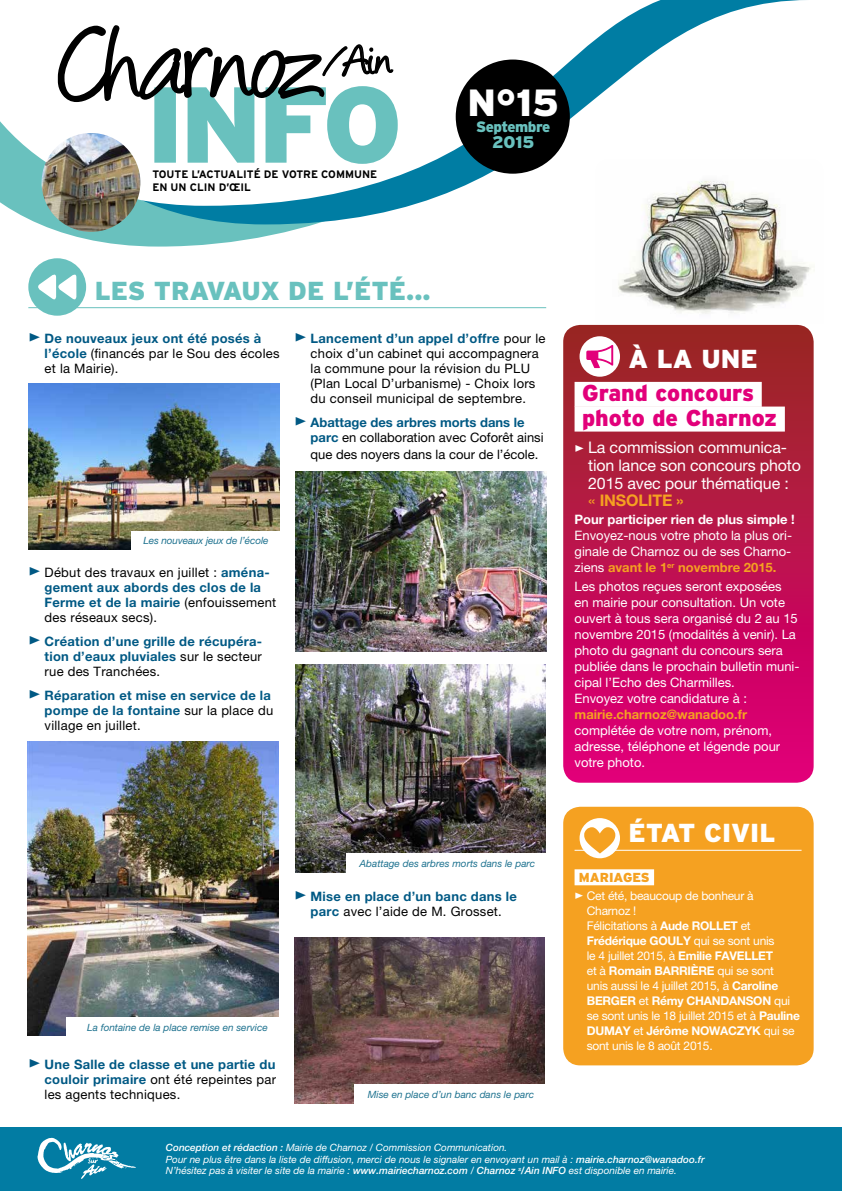
<style>
.page{position:relative;width:842px;height:1191px;background:#fff}
.page>*{position:absolute;margin:0;border:0;box-sizing:border-box;transform-origin:0 0}
.t1{font:119.2px "Angelina";letter-spacing:-.02em;color:#000}
.t2{font:48px "Angelina";color:#000}
.t3{font:900 37.8px "Interstate";color:#fff}
.t4{font:900 26px "Interstate";letter-spacing:-.015em;color:#69c1be}
.t5{font:900 26px "Interstate";color:#fff}
.t6{font:900 23px/24.7px "Interstate";color:#e2007a}
.t7{font:900 16.8px "Interstate";color:#69c1be}
.t8{font:16px/17.7px "Helvetica Neue LT Pro";letter-spacing:-.01em;color:#fff}
.t9{font:900 15px "Interstate";letter-spacing:-.03em;color:#69c1be}
.t10{font:13px/16px "Helvetica Neue LT Pro";color:#fff}
.t11{font:13px/15px "Helvetica Neue LT Pro";letter-spacing:.02em;color:#000}
.t12{font:700 13px/15px "Helvetica Neue LT Pro";letter-spacing:.02em;color:#005984;text-align:justify}
.t13{font:700 13px/15px "Helvetica Neue LT Pro";color:#005984}
.t14{font:13px "Helvetica Neue LT Pro";color:#000}
.t15{font:700 13px "Helvetica Neue LT Pro";color:#fff}
.t16{font:700 13px "Helvetica Neue LT Pro";color:#f5a121}
.t17{font:900 13px "Interstate";color:#f5a121}
.t18{font:12px/15px "Helvetica Neue LT Pro";letter-spacing:-.02em;color:#fff}
.t19{font:700 10.9px/13px "Interstate";color:#000}
.t20{font:italic 10px/11.5px "Helvetica Neue LT Pro";color:#fff}
.t21{font:italic 10px "Helvetica Neue LT Pro";color:#1e728f}
.s1{font-family:"The Mix Bold Caps";font-size:20px;color:#005984}
.s2{font-weight:700;color:#005984}
.s3{font-family:"The Mix Bold Caps";font-weight:400;font-size:20px}
.s4{font-weight:400;color:#000}
.s5{font-family:"The Mix Bold Caps"}
.s6{color:#f5a121}
.s7{font-weight:700;color:#f5a121}
.s8{font-family:"The Mix Bold Caps";font-size:15px}
.s9{font-weight:700}
.s10{font-weight:500}
</style>
<div class="page">
<hr style="left:28px;top:307px;width:518px;height:1px;background:#69c1be">
<div style="left:28px;top:258px;width:58px;height:58px;background:#69c1be;border-radius:50%"></div>
<svg style="left:38px;top:274px;width:38px;height:26px"></svg>
<div style="left:0;top:1127px;width:842px;height:64px;background:#027ca3"></div>
<svg style="left:6px;top:206px;width:309px;height:40px;fill:#69c1be"></svg>
<svg style="left:13px;top:206px;width:396px;height:18px"></svg>
<svg style="left:0;top:0;width:805px;height:206px"></svg>
<svg style="left:57px;top:24px;width:341px;height:188px"></svg>
<img style="left:42px;top:133px;width:98px;height:99px;border-radius:49px">
<svg style="left:37px;top:1137px;width:99px;height:42px"></svg>
<div style="left:456px;top:60px;width:114px;height:114px;background:#000;border-radius:50%"></div>
<svg style="left:563px;top:325px;width:251px;height:457px;background:#bf1152"></svg>
<div style="left:574px;top:382px;width:188px;height:25px;background:#fff"></div>
<div style="left:574px;top:406px;width:211px;height:25px;background:#fff"></div>
<div style="left:579px;top:336px;width:41px;height:41px;background:#fff;border-radius:50%"></div>
<svg style="left:586px;top:345px;width:27px;height:23px"></svg>
<img style="left:596px;top:159px;width:215px;height:155px">
<img style="left:296px;top:471px;width:250px;height:181px">
<img style="left:294px;top:938px;width:251px;height:165px">
<div style="left:354px;top:1084px;width:191px;height:20px;background:#fff"></div>
<div style="left:563px;top:806px;width:251px;height:259px;background:#f5a121;border-radius:17px"></div>
<hr style="left:574px;top:849px;width:227px;height:1px;background:#fff">
<div style="left:574px;top:869px;width:80px;height:16px;background:#fff"></div>
<div style="left:579px;top:818px;width:41px;height:40px;background:#fff;border-radius:50%"></div>
<svg style="left:584px;top:827px;width:31px;height:26px"></svg>
<img style="left:28px;top:742px;width:250px;height:293px">
<div style="left:66px;top:1017px;width:213px;height:20px;background:#fff"></div>
<img style="left:295px;top:664px;width:251px;height:208px">
<div style="left:346px;top:853px;width:200px;height:20px;background:#fff"></div>
<img style="left:29px;top:384px;width:250px;height:165px">
<div style="left:132px;top:531px;width:148px;height:20px;background:#fff"></div>
<h1 class="t1" style="left:62px;top:14px;width:266px">Charnoz</h1>
<h2 class="t2" style="left:325px;top:40px;width:69px">/Ain</h2>
<p class="t19" style="left:152px;top:167px;width:226px">TOUTE L’ACTUALITÉ DE VOTRE COMMUNE<br>EN UN CLIN D’ŒIL</p>
<h3 class="t3" style="left:468px;top:81px;width:93px">N°15</h3>
<p class="t9" style="left:476px;top:118px;width:76px">Septembre</p>
<p class="t7" style="left:492px;top:132px;width:44px">2015</p>
<h3 class="t4" style="left:95px;top:276px;width:337px">LES TRAVAUX DE L’ÉTÉ...</h3>
<p class="t11" style="left:45px;top:330px;width:236px;text-indent:-16px"><span class="s1">&gt;</span> <span class="s2">De nouveaux jeux ont été posés à l’école</span> (financés par le Sou des écoles et la Mairie).</p>
<p class="t11" style="left:311px;top:330px;width:236px;text-indent:-16px"><span class="s1">&gt;</span> <span class="s2">Lancement d’un appel d’offre</span> pour le choix d’un cabinet qui accompagnera la commune pour la révision du PLU (Plan Local D’urbanisme) - Choix lors du conseil municipal de septembre.</p>
<p class="t13" style="left:311px;top:414px;width:235px;text-indent:-16px"><span class="s3">&gt;</span> Abattage des arbres morts dans le parc <span class="s4">en collaboration avec Coforêt ainsi</span></p>
<p class="t14" style="left:311px;top:446px;width:229px">que des noyers dans la cour de l’école.</p>
<p class="t21" style="left:143px;top:535px;width:127px">Les nouveaux jeux de l’école</p>
<p class="t11" style="left:45px;top:564px;width:233px;text-indent:-16px"><span class="s1">&gt;</span> Début des travaux en juillet : <span class="s2">aména&shy;gement aux abords des clos de la<br>Ferme et de la mairie</span> (enfouissement des réseaux secs).</p>
<p class="t12" style="left:45px;top:633px;width:219px;text-indent:-16px"><span class="s3">&gt;</span> Création d’une grille de récupéra&shy;tion d’eaux pluviales <span class="s4">sur le secteur rue des Tranchées.</span></p>
<p class="t12" style="left:45px;top:687px;width:230px;text-align:left;text-indent:-16px"><span class="s3">&gt;</span> Réparation et mise en service de la pompe de la fontaine <span class="s4">sur la place du village en juillet.</span></p>
<p class="t21" style="left:360px;top:857px;width:177px">Abattage des arbres morts dans le parc</p>
<p class="t12" style="left:294px;top:888px;width:224px;text-align:center"><span class="s3">&gt;</span> Mise en place d’un banc dans le parc <span class="s4">avec l’aide de M. Grosset.</span></p>
<p class="t21" style="left:87px;top:1021px;width:182px">La fontaine de la place remise en service</p>
<p class="t12" style="left:45px;top:1056px;width:233px;text-indent:-16px"><span class="s3">&gt;</span> Une Salle de classe et une partie du couloir primaire <span class="s4">ont été repeintes par les agents techniques.</span></p>
<p class="t21" style="left:368px;top:1088px;width:168px">Mise en place d’un banc dans le parc</p>
<h3 class="t5" style="left:629px;top:344px;width:131px">À LA UNE</h3>
<h3 class="t6" style="left:582px;top:381px;width:197px">Grand concours photo de Charnoz</h3>
<p class="t8" style="left:588px;top:438px;width:214px;text-indent:-14px"><span class="s5">&gt;</span> La commission communica&shy;tion lance son concours photo<br>2015 avec pour thématique :<br><span class="s6">«</span> <span class="s7">INSOLITE »</span></p>
<p class="t15" style="left:574px;top:512px;width:222px">Pour participer rien de plus simple !</p>
<p class="t10" style="left:574px;top:527px;width:219px;text-align:justify">Envoyez-nous votre photo la plus ori&shy;ginale de Charnoz ou de ses Charno&shy;ziens <span class="s7">avant le 1</span><sup>er</sup> <span class="s7">novembre 2015.</span></p>
<p class="t10" style="left:574px;top:578px;width:226px">Les photos reçues seront exposées<br>en mairie pour consultation. Un vote ouvert à tous sera organisé du 2 au 15 novembre 2015 (modalités à venir). La photo du gagnant du concours sera publiée dans le prochain bulletin muni&shy;cipal l’Echo des Charmilles.<br>Envoyez votre candidature à :</p>
<p class="t16" style="left:574px;top:706px;width:174px">mairie.charnoz@wanadoo.fr</p>
<p class="t10" style="left:574px;top:722px;width:207px">complétée de votre nom, prénom, adresse, téléphone et légende pour votre photo.</p>
<h3 class="t5" style="left:629px;top:818px;width:148px">ÉTAT CIVIL</h3>
<p class="t17" style="left:579px;top:870px;width:72px">MARIAGES</p>
<p class="t18" style="left:587px;top:888px;width:215px;text-indent:-12px"><span class="s8">&gt;</span> Cet été, beaucoup de bonheur à<br>Charnoz !<br>Félicitations à <span class="s9">Aude ROLLET</span> et<br><span class="s9">Frédérique GOULY</span> qui se sont unis<br>le 4 juillet 2015, à <span class="s9">Emilie FAVELLET<br></span>et à <span class="s9">Romain BARRIÈRE</span> qui se sont<br>unis aussi le 4 juillet 2015, à <span class="s9">Caroline<br>BERGER</span> et <span class="s9">Rémy CHANDANSON</span> qui se sont unis le 18 juillet 2015 et à <span class="s9">Pauline<br>DUMAY</span> et <span class="s9">Jérôme NOWACZYK</span> qui se sont unis le 8 août 2015.</p>
<p class="t20" style="left:166px;top:1141px;width:540px"><span class="s10">Conception et rédaction :</span> Mairie de Charnoz / Commission Communication.<br>Pour ne plus être dans la liste de diffusion, merci de nous le signaler en envoyant un mail à : <span class="s10">mairie.charnoz@wanadoo.fr<br></span>N’hésitez pas à visiter le site de la mairie : <span class="s10">www.mairiecharnoz.com</span> / <span class="s10">Charnoz</span> <sup>s</sup><span class="s10">/Ain INFO</span> est disponible en mairie.</p>
</div>
